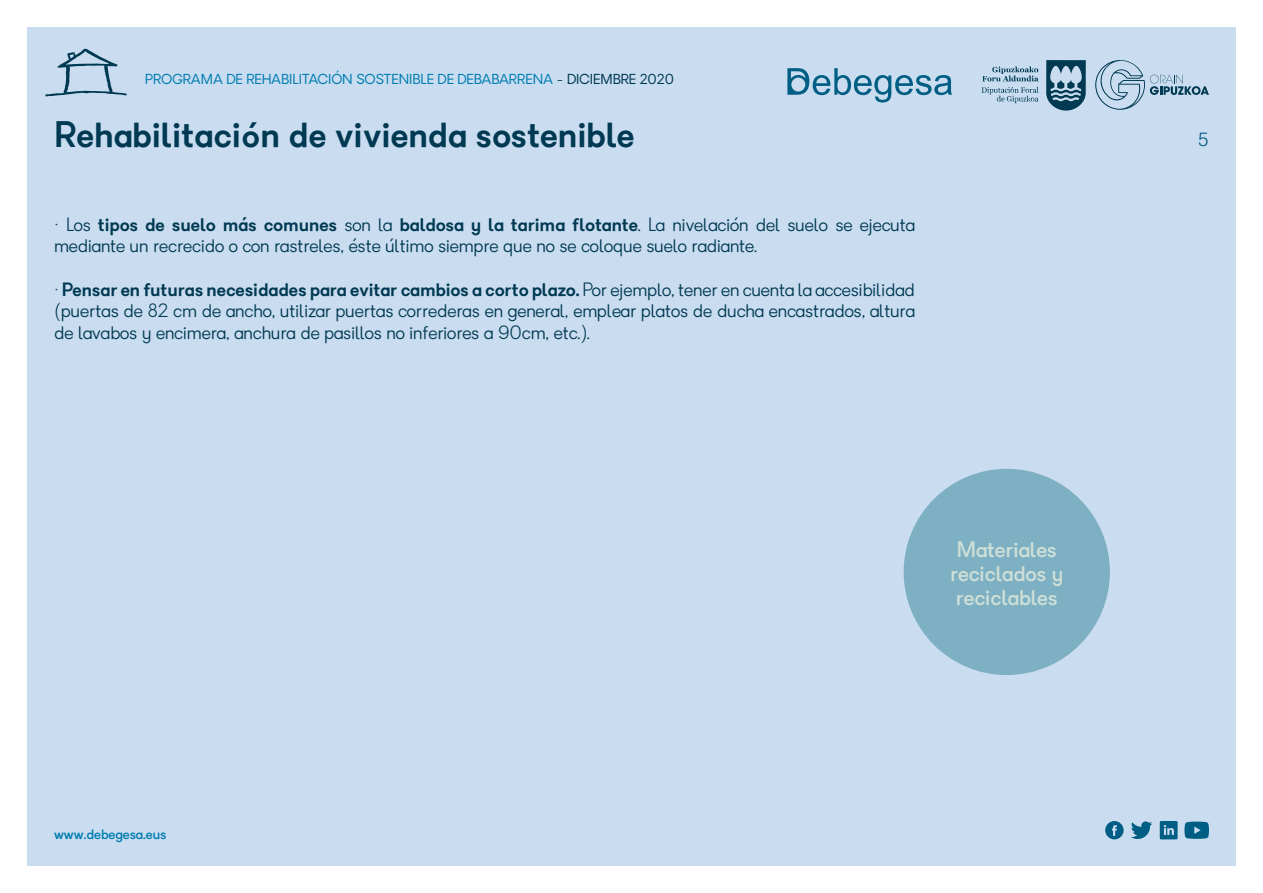
<style>
.page{position:relative;width:1263px;height:893px;background:#fff}
.page>*{position:absolute;margin:0;border:0;box-sizing:border-box;transform-origin:0 0}
.t1{font:600 34.5px "Granary";color:#003952}
.t2{font:500 21px/24px "Granary";color:#cfe0d8;text-align:center}
.t3{font:300 18px/21.6px "Granary";color:#003952}
.t4{font:300 18px "Atlas Grotesk";color:#005d83}
.t5{font:13.5px "Granary";color:#007cb0}
.t6{font:500 13.5px "Granary";color:#007cb0}
.s1{color:#003952}
.s2{font-weight:600}
</style>
<div class="page">
<div style="left:27px;top:27px;width:1209px;height:839px;background:#caddf0"></div>
<svg style="left:1046px;top:60px;width:40px;height:51px"></svg>
<svg style="left:982px;top:66px;width:56px;height:15px"></svg>
<svg style="left:982px;top:87px;width:56px;height:16px"></svg>
<svg style="left:1095px;top:60px;width:114px;height:50px"></svg>
<svg style="left:45px;top:49px;width:82px;height:47px"></svg>
<svg style="left:1105px;top:821px;width:18px;height:18px"></svg>
<svg style="left:1131px;top:821px;width:21px;height:18px"></svg>
<svg style="left:1184px;top:822px;width:25px;height:17px"></svg>
<svg style="left:1160px;top:821px;width:17px;height:18px"></svg>
<svg style="left:787px;top:68px;width:165px;height:35px"></svg>
<div style="left:904px;top:469px;width:206px;height:206px;background:#7db0c2;border-radius:50%"></div>
<p class="t5" style="left:145px;top:70px;width:530px">PROGRAMA DE REHABILITACIÓN SOSTENIBLE DE DEBABARRENA <span class="s1">- DICIEMBRE 2020</span></p>
<h1 class="t1" style="left:54px;top:112px;width:582px">Rehabilitación de vivienda sostenible</h1>
<p class="t4" style="left:1198px;top:125px;width:13px">5</p>
<p class="t3" style="left:54px;top:214px;width:862px">· Los <span class="s2">tipos de suelo más comunes</span> son la <span class="s2">baldosa y la tarima flotante</span>. La nivelación del suelo se ejecuta mediante un recrecido o con rastreles, éste último siempre que no se coloque suelo radiante.</p>
<p class="t3" style="left:54px;top:279px;width:862px;text-align:justify">· <span class="s2">Pensar en futuras necesidades para evitar cambios a corto plazo.</span> Por ejemplo, tener en cuenta la accesibilidad (puertas de 82 cm de ancho, utilizar puertas correderas en general, emplear platos de ducha encastrados, altura de lavabos y encimera, anchura de pasillos no inferiores a 90cm, etc.).</p>
<p class="t2" style="left:950px;top:538px;width:115px">Materiales reciclados y reciclables</p>
<p class="t6" style="left:54px;top:825px;width:114px">www.debegesa.eus</p>
</div>
